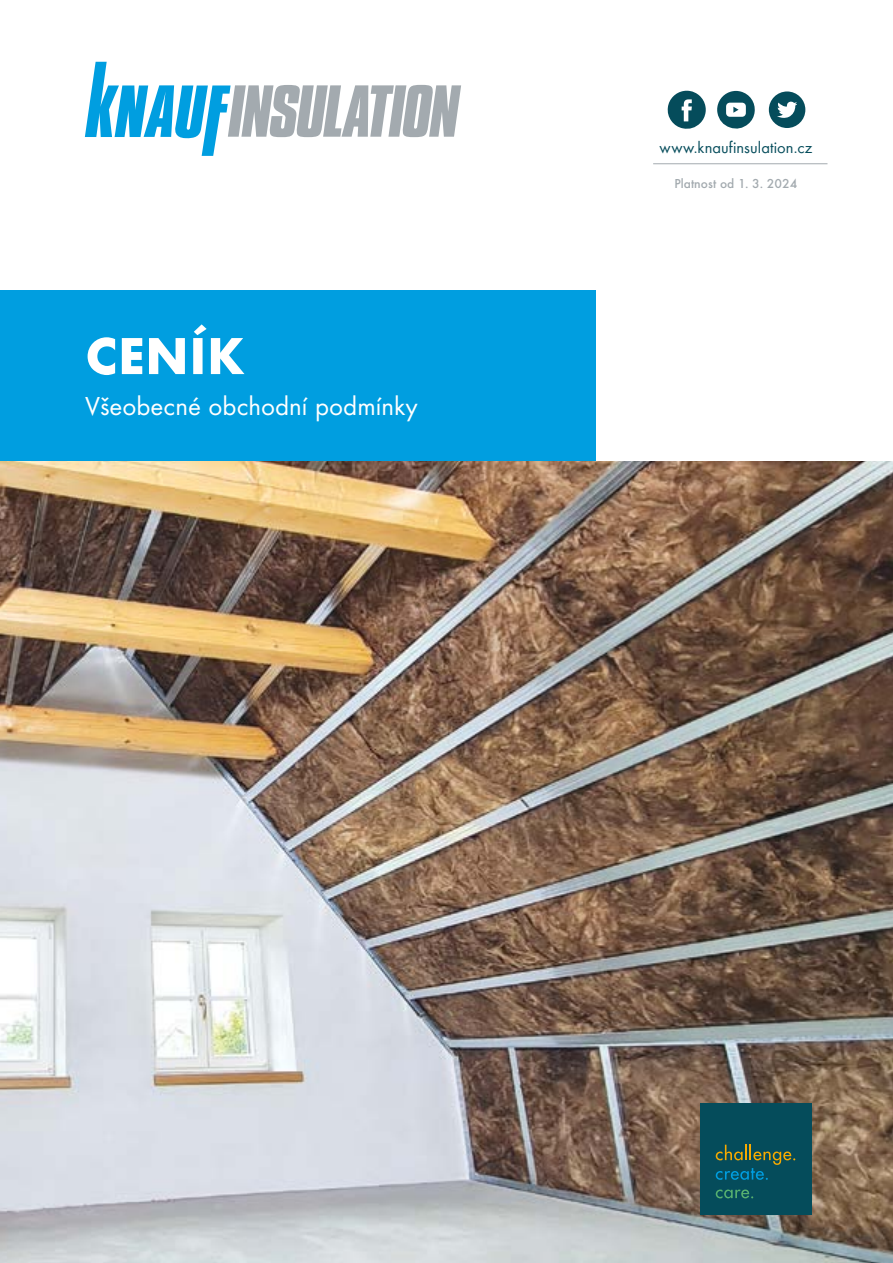
<style>
.page{position:relative;width:893px;height:1263px;background:#fff}
.page>*{position:absolute;margin:0;border:0;box-sizing:border-box;transform-origin:0 0}
.t1{font:700 54px "Futura TOT";letter-spacing:.015em;color:#fff}
.t2{font:27px "Futura TOT";color:#fff}
.t3{font:16.5px "Futura TEE";letter-spacing:.005em;color:#054c5b}
.t4{font:500 13.5px "Futura TOT";color:#a3aaaf}
</style>
<div class="page">
<img style="left:0;top:461px;width:893px;height:802px">
<hr style="left:653px;top:163px;width:174px;height:1px;background:#a3aaaf">
<svg style="left:85px;top:62px;width:376px;height:94px"></svg>
<div style="left:700px;top:1103px;width:111px;height:111px;background:#054c5b"></div>
<svg style="left:716px;top:1145px;width:79px;height:35px"></svg>
<svg style="left:716px;top:1189px;width:37px;height:9px"></svg>
<div style="left:0;top:290px;width:595px;height:171px;background:#009ee0"></div>
<svg style="left:667px;top:91px;width:39px;height:38px"></svg>
<svg style="left:769px;top:91px;width:36px;height:37px"></svg>
<svg style="left:717px;top:91px;width:38px;height:38px"></svg>
<h1 class="t1" style="left:85px;top:323px;width:161px">CENÍK</h1>
<p class="t2" style="left:85px;top:390px;width:334px">Všeobecné obchodní podmínky</p>
<p class="t3" style="left:659px;top:137px;width:154px">www.knaufinsulation.cz</p>
<p class="t4" style="left:674px;top:175px;width:124px">Platnost od 1. 3. 2024</p>
</div>
